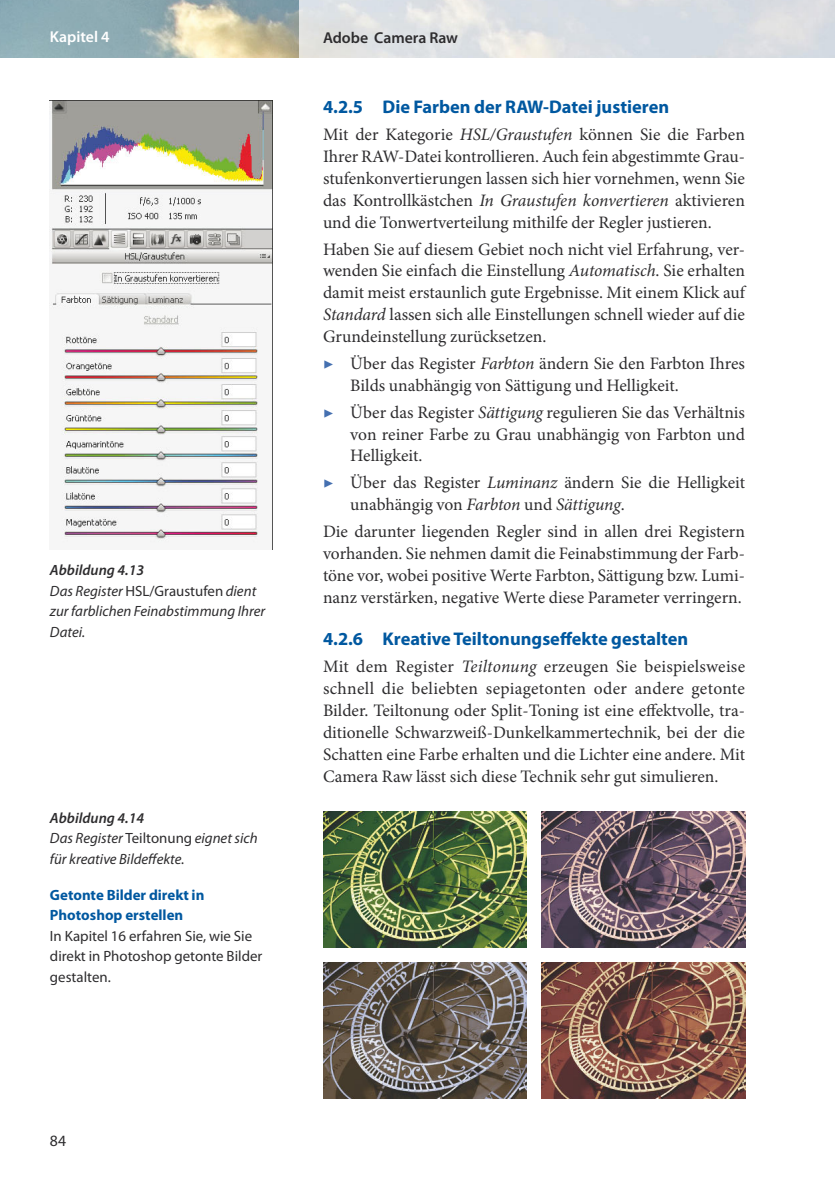
<style>
.page{position:relative;width:835px;height:1191px;background:#fff}
.page>*{position:absolute;margin:0;border:0;box-sizing:border-box;transform-origin:0 0}
.t1{font:700 18.38px "Myriad Pro";color:#0058a0}
.t2{font:17.5px/21.9px "Minion Pro";color:#2d2c2e;text-align:justify}
.t3{font:600 15.75px "Myriad Pro";color:#2d2c2e}
.t4{font:600 15.75px "Myriad Pro";color:#fff}
.t5{font:15.75px "Myriad Pro";color:#2d2c2e}
.t6{font:italic 14.88px/20.5px "Myriad Pro";color:#2d2c2e}
.t7{font:14.88px/20.5px "Myriad Pro";color:#2d2c2e}
.t8{font:700 14.88px/20.5px "Myriad Pro";color:#0058a0}
.s1{font-weight:600}
.s2{font-style:normal}
.s3{font-style:italic}
.s4{color:#4570b0}
</style>
<div class="page">
<img style="left:0;top:0;width:298px;height:57px">
<img style="left:323px;top:811px;width:203px;height:136px">
<img style="left:541px;top:811px;width:203px;height:136px">
<img style="left:541px;top:962px;width:203px;height:135px">
<img style="left:323px;top:962px;width:203px;height:135px">
<img style="left:50px;top:101px;width:222px;height:441px">
<p class="t4" style="left:50px;top:26px;width:61px">Kapitel 4</p>
<p class="t3" style="left:323px;top:28px;width:136px">Adobe Camera Raw</p>
<p class="t6" style="left:50px;top:560px;width:217px"><span class="s1">Abbildung 4.13<br></span>Das Register <span class="s2">HSL/Graustufen</span> dient zur farblichen Feinabstimmung Ihrer<br>Datei.</p>
<p class="t6" style="left:50px;top:807px;width:209px"><span class="s1">Abbildung 4.14<br></span>Das Register <span class="s2">Teiltonung</span> eignet sich für kreative Bildeffekte.</p>
<p class="t8" style="left:50px;top:884px;width:156px">Getonte Bilder direkt in<br>Photoshop erstellen</p>
<p class="t7" style="left:50px;top:925px;width:214px">In Kapitel 16 erfahren Sie, wie Sie direkt in Photoshop getonte Bilder gestalten.</p>
<p class="t1" style="left:323px;top:95px;width:347px">4.2.5 Die Farben der RAW-Datei justieren</p>
<p class="t2" style="left:323px;top:124px;width:423px">Mit der Kategorie <span class="s3">HSL/Graustufen</span> können Sie die Farben Ihrer RAW-Datei kontrollieren. Auch fein abgestimmte Grau&shy;stufenkonvertierungen lassen sich hier vornehmen, wenn Sie das Kontrollkästchen <span class="s3">In Graustufen konvertieren</span> aktivieren und die Tonwertverteilung mithilfe der Regler justieren.</p>
<p class="t2" style="left:323px;top:238px;width:423px">Haben Sie auf diesem Gebiet noch nicht viel Erfahrung, ver&shy;wenden Sie einfach die Einstellung <span class="s3">Automatisch</span>. Sie erhalten damit meist erstaunlich gute Ergebnisse. Mit einem Klick auf <span class="s3">Standard</span> lassen sich alle Einstellungen schnell wieder auf die Grundeinstellung zurücksetzen.</p>
<p class="t2" style="left:350px;top:352px;width:396px;text-indent:-27px"><span class="s4">▶</span> Über das Register <span class="s3">Farbton</span> ändern Sie den Farbton Ihres<br>Bilds unabhängig von Sättigung und Helligkeit.</p>
<p class="t2" style="left:350px;top:401px;width:396px;text-indent:-27px"><span class="s4">▶</span> Über das Register <span class="s3">Sättigung</span> regulieren Sie das Verhältnis von reiner Farbe zu Grau unabhängig von Farbton und Helligkeit.</p>
<p class="t2" style="left:350px;top:472px;width:396px;text-indent:-27px"><span class="s4">▶</span> Über das Register <span class="s3">Luminanz</span> ändern Sie die Helligkeit unabhängig von <span class="s3">Farbton</span> und <span class="s3">Sättigung</span>.</p>
<p class="t2" style="left:323px;top:520px;width:423px">Die darunter liegenden Regler sind in allen drei Registern vorhanden. Sie nehmen damit die Feinabstimmung der Farb&shy;töne vor, wobei positive Werte Farbton, Sättigung bzw. Lumi&shy;nanz verstärken, negative Werte diese Parameter verringern.</p>
<p class="t1" style="left:323px;top:627px;width:367px">4.2.6 Kreative Teiltonungseffekte gestalten</p>
<p class="t2" style="left:323px;top:655px;width:423px">Mit dem Register <span class="s3">Teiltonung</span> erzeugen Sie beispielsweise schnell die beliebten sepiagetonten oder andere getonte Bilder. Teiltonung oder Split-Toning ist eine effektvolle, tra&shy;ditionelle Schwarzweiß-Dunkelkammertechnik, bei der die Schatten eine Farbe erhalten und die Lichter eine andere. Mit Camera Raw lässt sich diese Technik sehr gut simulieren.</p>
<p class="t5" style="left:50px;top:1131px;width:18px">84</p>
</div>
